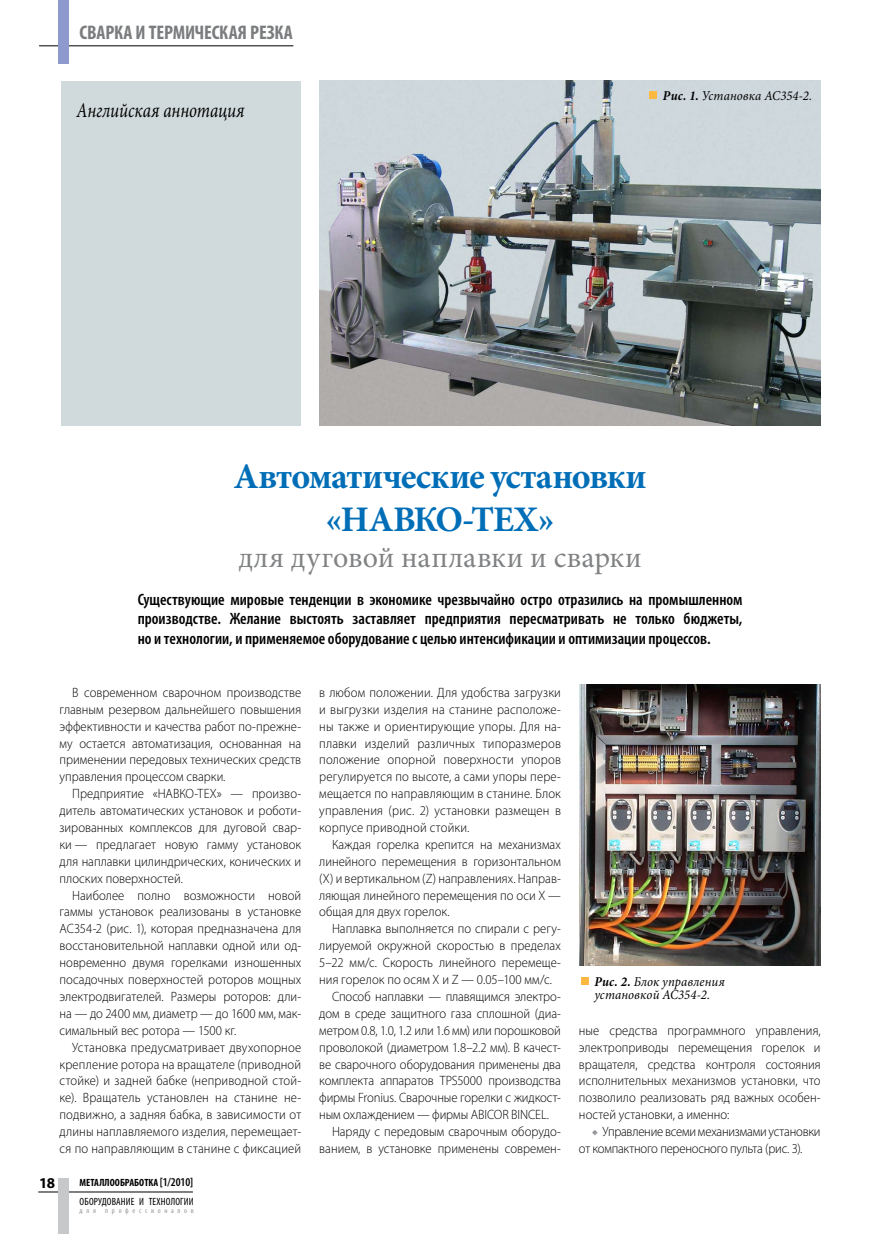
<style>
.page{position:relative;width:893px;height:1234px;background:#fff}
.page>*{position:absolute;margin:0;border:0;box-sizing:border-box;transform-origin:0 0}
.t1{font:700 36px/43.5px "Minion Pro";letter-spacing:-.025em;color:#006eb7;text-align:center}
.t2{font:30px "Minion Pro";letter-spacing:.01em;color:#808284}
.t3{font:italic 21px "Minion Pro";letter-spacing:-.005em;color:#000;scale:.8 1}
.t4{font:700 condensed 19.8px "Myriad Pro";letter-spacing:-.01em;color:#7a7c7e}
.t5{font:600 condensed 16.5px/19.5px "Myriad Pro";color:#000;text-align:justify}
.t6{font:700 15px "Myriad Pro";color:#000}
.t7{font:300 13.5px/17px "Myriad Pro";color:#000;text-align:justify;scale:.94 1}
.t8{font:italic 13.5px/13.5px "Minion Pro";letter-spacing:.01em;color:#000;scale:.94 1}
.t9{font:condensed 10.5px/19.2px "Myriad Pro";letter-spacing:.015em;color:#000}
.t10{font:condensed 7.5px "Myriad Pro";letter-spacing:.5em;color:#939598}
.s1{font-weight:700}
.s2{font-weight:600;font-size:12px}
.s3{font-family:"Minion Pro";font-weight:400;color:#939598}
</style>
<div class="page">
<hr style="left:39px;top:46px;width:254px;height:1px;background:#000">
<hr style="left:38px;top:1191px;width:155px;height:1px;background:#000">
<div style="left:58px;top:1177px;width:11px;height:56px;background:#c6c8ca"></div>
<div style="left:58px;top:0;width:11px;height:64px;background:#8e9ace"></div>
<img style="left:320px;top:81px;width:501px;height:344px">
<div style="left:61px;top:81px;width:239px;height:344px;background:#d0d9db"></div>
<div style="left:649px;top:91px;width:8px;height:8px;background:#fbb942"></div>
<img style="left:580px;top:684px;width:241px;height:280px">
<div style="left:581px;top:976px;width:7px;height:8px;background:#fbb942"></div>
<h3 class="t4" style="left:80px;top:20px;width:215px">Сварка и термическая резка</h3>
<h3 class="t3" style="left:77px;top:96px;width:211px">Английская аннотация</h3>
<p class="t8" style="left:663px;top:89px;width:160px"><span class="s1">Рис. 1.</span> Установка АС354-2.</p>
<h1 class="t1" style="left:233px;top:454px;width:415px">Автоматические установки «НАВКО-ТЕХ»</h1>
<h2 class="t2" style="left:238px;top:537px;width:405px">для дуговой наплавки и сварки</h2>
<p class="t5" style="left:138px;top:589px;width:606px">Существующие мировые тенденции в экономике чрезвычайно остро отразились на промышленном производстве. Желание выстоять заставляет предприятия пересматривать не только бюджеты, но и технологии, и применяемое оборудование с целью интенсификации и оптимизации процессов.</p>
<p class="t7" style="left:60px;top:683px;width:259px;text-indent:13px">В современном сварочном производстве главным резервом дальнейшего повышения эффективности и качества работ по-прежне&shy;му остается автоматизация, основанная на применении передовых технических средств управления процессом сварки.</p>
<p class="t7" style="left:60px;top:785px;width:259px;text-indent:13px">Предприятие «НАВКО-ТЕХ» — произво&shy;дитель автоматических установок и роботи&shy;зированных комплексов для дуговой свар&shy;ки — предлагает новую гамму установок для наплавки цилиндрических, конических и плоских поверхностей.</p>
<p class="t7" style="left:60px;top:886px;width:259px;text-indent:13px">Наиболее полно возможности новой гаммы установок реализованы в установке АС354-2 (рис. 1), которая предназначена для восстановительной наплавки одной или од&shy;новременно двумя горелками изношенных посадочных поверхностей роторов мощных электродвигателей. Размеры роторов: дли&shy;на — до 2400 мм, диаметр — до 1600 мм, мак&shy;симальный вес ротора — 1500 кг.</p>
<p class="t7" style="left:60px;top:1038px;width:259px;text-indent:13px">Установка предусматривает двухопорное крепление ротора на вращателе (приводной стойке) и задней бабке (неприводной стой&shy;ке). Вращатель установлен на станине не&shy;подвижно, а задняя бабка, в зависимости от длины наплавляемого изделия, перемещает&shy;ся по направляющим в станине с фиксацией</p>
<p class="t6" style="left:39px;top:1172px;width:18px">18</p>
<p class="t9" style="left:80px;top:1172px;width:116px"><span class="s1">Металлообработка</span> <span class="s2">[1/2010] </span>оборудование и технологии</p>
<p class="t10" style="left:80px;top:1205px;width:116px">для профессионалов</p>
<p class="t7" style="left:319px;top:683px;width:259px">в любом положении. Для удобства загрузки и выгрузки изделия на станине расположе&shy;ны также и ориентирующие упоры. Для на&shy;плавки изделий различных типоразмеров положение опорной поверхности упоров регулируется по высоте, а сами упоры пере&shy;мещается по направляющим в станине. Блок управления (рис. 2) установки размещен в корпусе приводной стойки.</p>
<p class="t7" style="left:319px;top:835px;width:259px;text-indent:13px">Каждая горелка крепится на механизмах линейного перемещения в горизонтальном (Х) и вертикальном (Z) направлениях. Направ&shy;ляющая линейного перемещения по оси Х — общая для двух горелок.</p>
<p class="t7" style="left:332px;top:920px;width:245px">Наплавка выполняется по спирали с регу-</p>
<p class="t7" style="left:319px;top:936px;width:259px">лируемой окружной скоростью в пределах</p>
<p class="t7" style="left:319px;top:953px;width:259px">5–22 мм/с. Скорость линейного перемеще-</p>
<p class="t7" style="left:319px;top:970px;width:249px">ния горелок по осям Х и Z — 0.05–100 мм/с.</p>
<p class="t7" style="left:332px;top:987px;width:245px">Способ наплавки — плавящимся электро-</p>
<p class="t7" style="left:319px;top:1004px;width:259px">дом в среде защитного газа сплошной (диа-</p>
<p class="t7" style="left:319px;top:1021px;width:259px">метром 0.8, 1.0, 1.2 или 1.6 мм) или порошковой</p>
<p class="t7" style="left:319px;top:1038px;width:259px">проволокой (диаметром 1.8–2.2 мм). В качест-</p>
<p class="t7" style="left:319px;top:1055px;width:259px">ве сварочного оборудования применены два</p>
<p class="t7" style="left:319px;top:1071px;width:259px">комплекта аппаратов TPS5000 производства</p>
<p class="t7" style="left:319px;top:1088px;width:259px">фирмы Fronius. Сварочные горелки с жидкост-</p>
<p class="t7" style="left:319px;top:1105px;width:246px">ным охлаждением — фирмы ABICOR BINCEL.</p>
<p class="t7" style="left:332px;top:1122px;width:245px">Наряду с передовым сварочным оборудо-</p>
<p class="t7" style="left:319px;top:1139px;width:259px">ванием, в установке применены современ-</p>
<p class="t8" style="left:594px;top:974px;width:140px"><span class="s1">Рис. 2.</span> Блок управления установкой АС354-2.</p>
<p class="t7" style="left:579px;top:1021px;width:259px">ные средства программного управления, электроприводы перемещения горелок и вращателя, средства контроля состояния исполнительных механизмов установки, что позволило реализовать ряд важных особен&shy;ностей установки, а именно:</p>
<p class="t7" style="left:579px;top:1122px;width:259px;text-indent:13px"><span class="s3">◆</span> Управление всеми механизмами установки от компактного переносного пульта (рис. 3).</p>
</div>
